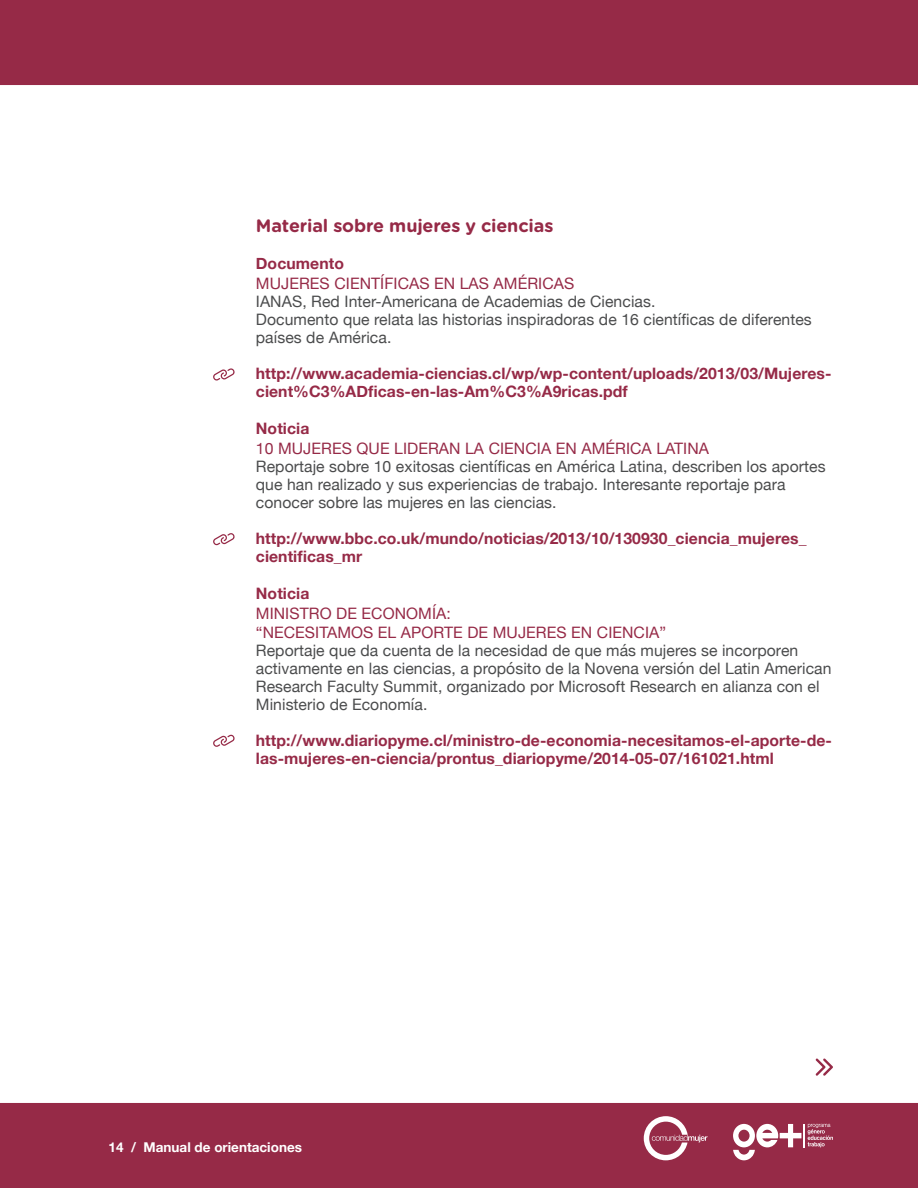
<style>
.page{position:relative;width:918px;height:1188px;background:#fff}
.page>*{position:absolute;margin:0;border:0;box-sizing:border-box;transform-origin:0 0}
.Título_interior{font:700 18px "Gotham Rounded";letter-spacing:-.01em;color:#962a47}
.Párrafo{font:15.75px/18px "Helvetica Neue";letter-spacing:.005em;color:#4b4c4d}
.Párrafo-2{font:700 15.75px/18px "Helvetica Neue";letter-spacing:.005em;color:#962a47}
.destacado_helv{font:15.75px "Helvetica Neue";letter-spacing:.005em;color:#962a47}
.destacado_helv-2{font:700 15.75px "Helvetica Neue";letter-spacing:.005em;color:#962a47}
.t1{font:700 13.5px "Helvetica Neue";color:#fff}
</style>
<div class="page">
<div style="left:0;top:0;width:918px;height:85px;background:#962a47"></div>
<div style="left:0;top:1103px;width:918px;height:85px;background:#962a47"></div>
<svg style="left:644px;top:1116px;width:64px;height:44px"></svg>
<svg style="left:733px;top:1124px;width:100px;height:36px"></svg>
<svg style="left:816px;top:1058px;width:17px;height:18px"></svg>
<svg style="left:213px;top:368px;width:22px;height:13px"></svg>
<svg style="left:213px;top:533px;width:22px;height:12px"></svg>
<svg style="left:213px;top:735px;width:22px;height:12px"></svg>
<p class="Título_interior" style="left:256px;top:212px;width:299px">Material sobre mujeres y ciencias</p>
<p class="destacado_helv-2" style="left:256px;top:251px;width:90px">Documento</p>
<p class="destacado_helv" style="left:256px;top:272px;width:320px">MUJERES CIENTÍFICAS EN LAS AMÉRICAS</p>
<p class="Párrafo" style="left:256px;top:293px;width:401px">IANAS, Red Inter-Americana de Academias de Ciencias.</p>
<p class="Párrafo" style="left:256px;top:311px;width:557px">Documento que relata las historias inspiradoras de 16 científicas de diferentes países de América.</p>
<p class="Párrafo-2" style="left:256px;top:365px;width:577px">http://www.academia-ciencias.cl/wp/wp-content/uploads/2013/03/Mujeres&shy;cient%C3%ADficas-en-las-Am%C3%A9ricas.pdf</p>
<p class="destacado_helv-2" style="left:256px;top:416px;width:55px">Noticia</p>
<p class="destacado_helv" style="left:256px;top:437px;width:455px">10 MUJERES QUE LIDERAN LA CIENCIA EN AMÉRICA LATINA</p>
<p class="Párrafo" style="left:256px;top:458px;width:571px">Reportaje sobre 10 exitosas científicas en América Latina, describen los aportes que han realizado y sus experiencias de trabajo. Interesante reportaje para conocer sobre las mujeres en las ciencias.</p>
<p class="Párrafo-2" style="left:256px;top:530px;width:552px">http://www.bbc.co.uk/mundo/noticias/2013/10/130930_ciencia_mujeres_ cientificas_mr</p>
<p class="destacado_helv-2" style="left:256px;top:581px;width:55px">Noticia</p>
<p class="destacado_helv" style="left:256px;top:602px;width:196px">MINISTRO DE ECONOMÍA:</p>
<p class="destacado_helv" style="left:256px;top:621px;width:412px">“NECESITAMOS EL APORTE DE MUJERES EN CIENCIA”</p>
<p class="Párrafo" style="left:256px;top:643px;width:577px">Reportaje que da cuenta de la necesidad de que más mujeres se incorporen activamente en las ciencias, a propósito de la Novena versión del Latin American Research Faculty Summit, organizado por Microsoft Research en alianza con el Ministerio de Economía.</p>
<p class="Párrafo-2" style="left:256px;top:732px;width:578px">http://www.diariopyme.cl/ministro-de-economia-necesitamos-el-aporte-de&shy;las-mujeres-en-ciencia/prontus_diariopyme/2014-05-07/161021.html</p>
<p class="t1" style="left:109px;top:1136px;width:195px">14 / Manual de orientaciones</p>
</div>
